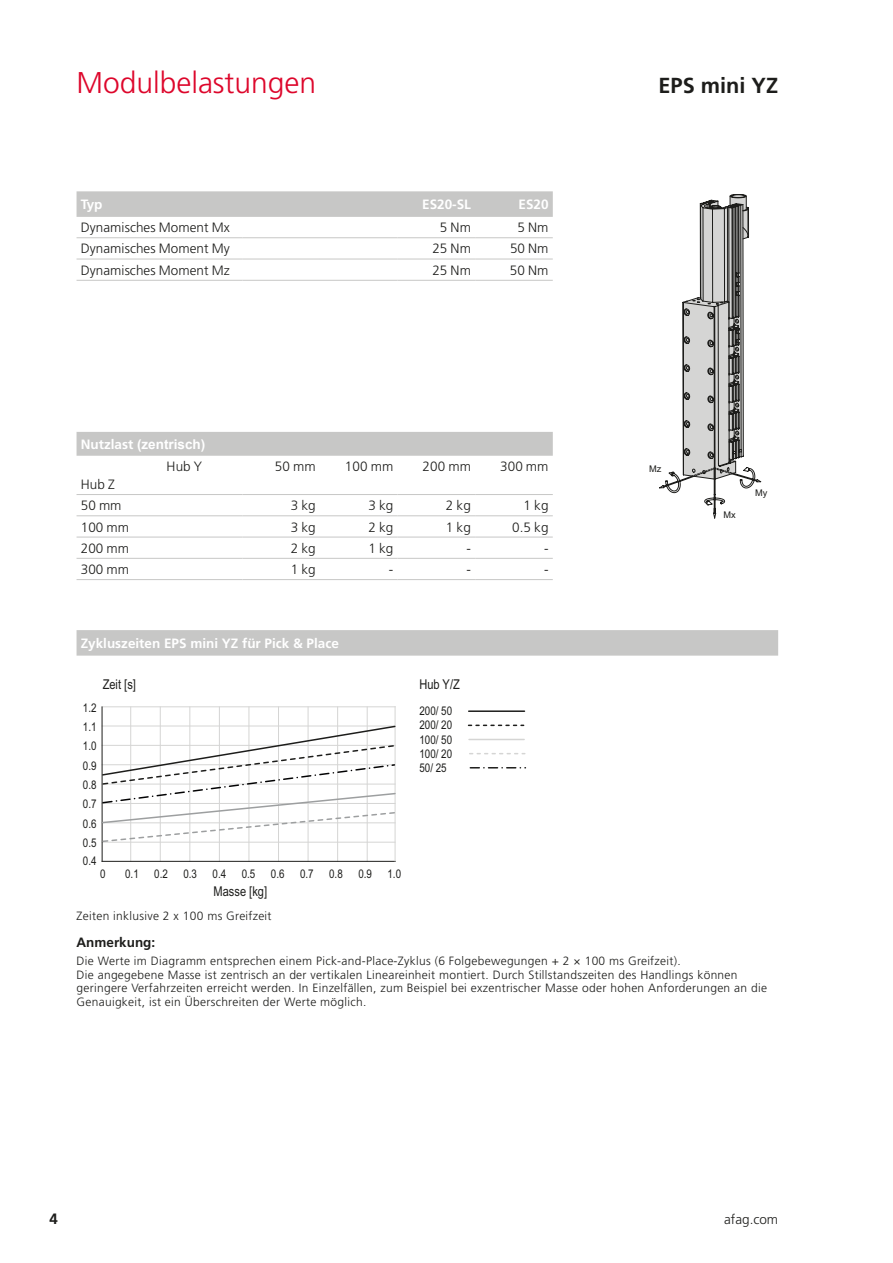
<style>
.page{position:relative;width:893px;height:1263px;background:#fff}
.page>*{position:absolute;margin:0;border:0;box-sizing:border-box;transform-origin:0 0}
.t1{font:300 30px "Frutiger LT Pro";color:#dd062b}
.t2{font:700 21.75px "Frutiger LT Pro";color:#1d1d1b}
.t3{font:700 15px "Frutiger LT Pro";color:#1d1d1b}
.t4{font:300 13.5px "Frutiger LT Pro";letter-spacing:.005em;color:#1d1d1b}
.t5{font:700 13.5px "Frutiger LT Pro";color:#fff}
.t6{font:13.5px "Arial Narrow";color:#1d1d1b}
.t7{font:700 13.5px "Arial";color:#fff}
.t8{font:700 13.5px "Frutiger LT Pro";color:#1d1d1b}
.t9{font:300 12px/13.5px "Frutiger LT Pro";letter-spacing:.025em;color:#1d1d1b}
.t10{font:12px/19.4px "Arial Narrow";color:#1d1d1b;text-align:justify}
.t11{font:9.15px "Arial";color:#1d1d1b}
.s1{font-family:"Frutiger LT Pro"}
</style>
<div class="page">
<div style="left:77px;top:191px;width:476px;height:26px;background:#c7c7c6"></div>
<hr style="left:242px;top:237px;width:78px;height:1px;background:#c7c7c6">
<hr style="left:320px;top:237px;width:78px;height:1px;background:#c7c7c6">
<hr style="left:398px;top:237px;width:77px;height:1px;background:#c7c7c6">
<hr style="left:475px;top:237px;width:78px;height:1px;background:#c7c7c6">
<hr style="left:242px;top:259px;width:78px;height:1px;background:#c7c7c6">
<hr style="left:320px;top:259px;width:78px;height:1px;background:#c7c7c6">
<hr style="left:398px;top:259px;width:77px;height:1px;background:#c7c7c6">
<hr style="left:475px;top:259px;width:78px;height:1px;background:#c7c7c6">
<hr style="left:77px;top:237px;width:165px;height:1px;background:#c7c7c6">
<hr style="left:242px;top:280px;width:78px;height:1px;background:#c7c7c6">
<hr style="left:320px;top:280px;width:78px;height:1px;background:#c7c7c6">
<hr style="left:398px;top:280px;width:77px;height:1px;background:#c7c7c6">
<hr style="left:475px;top:280px;width:78px;height:1px;background:#c7c7c6">
<hr style="left:77px;top:259px;width:165px;height:1px;background:#c7c7c6">
<hr style="left:77px;top:280px;width:165px;height:1px;background:#c7c7c6">
<div style="left:77px;top:432px;width:476px;height:24px;background:#c7c7c6"></div>
<hr style="left:77px;top:494px;width:165px;height:1px;background:#c7c7c6">
<hr style="left:242px;top:494px;width:78px;height:1px;background:#c7c7c6">
<hr style="left:320px;top:494px;width:78px;height:1px;background:#c7c7c6">
<hr style="left:398px;top:494px;width:77px;height:1px;background:#c7c7c6">
<hr style="left:475px;top:494px;width:78px;height:1px;background:#c7c7c6">
<hr style="left:242px;top:515px;width:78px;height:1px;background:#c7c7c6">
<hr style="left:320px;top:515px;width:78px;height:1px;background:#c7c7c6">
<hr style="left:398px;top:515px;width:77px;height:1px;background:#c7c7c6">
<hr style="left:475px;top:515px;width:78px;height:1px;background:#c7c7c6">
<hr style="left:242px;top:537px;width:78px;height:1px;background:#c7c7c6">
<hr style="left:320px;top:537px;width:78px;height:1px;background:#c7c7c6">
<hr style="left:398px;top:537px;width:77px;height:1px;background:#c7c7c6">
<hr style="left:475px;top:537px;width:78px;height:1px;background:#c7c7c6">
<hr style="left:242px;top:558px;width:78px;height:1px;background:#c7c7c6">
<hr style="left:320px;top:558px;width:78px;height:1px;background:#c7c7c6">
<hr style="left:398px;top:558px;width:77px;height:1px;background:#c7c7c6">
<hr style="left:475px;top:558px;width:78px;height:1px;background:#c7c7c6">
<hr style="left:77px;top:515px;width:165px;height:1px;background:#c7c7c6">
<hr style="left:242px;top:579px;width:78px;height:1px;background:#c7c7c6">
<hr style="left:320px;top:579px;width:78px;height:1px;background:#c7c7c6">
<hr style="left:398px;top:579px;width:77px;height:1px;background:#c7c7c6">
<hr style="left:475px;top:579px;width:78px;height:1px;background:#c7c7c6">
<hr style="left:77px;top:537px;width:165px;height:1px;background:#c7c7c6">
<hr style="left:77px;top:558px;width:165px;height:1px;background:#c7c7c6">
<hr style="left:77px;top:579px;width:165px;height:1px;background:#c7c7c6">
<svg style="left:659px;top:194px;width:102px;height:324px"></svg>
<div style="left:77px;top:630px;width:701px;height:26px;background:#c7c7c6"></div>
<hr style="left:130px;top:707px;width:1px;height:154px;background:#d5d5d4">
<hr style="left:160px;top:707px;width:1px;height:154px;background:#d5d5d4">
<hr style="left:189px;top:707px;width:1px;height:154px;background:#d5d5d4">
<hr style="left:219px;top:707px;width:1px;height:154px;background:#d5d5d4">
<hr style="left:249px;top:707px;width:1px;height:154px;background:#d5d5d4">
<hr style="left:278px;top:707px;width:1px;height:154px;background:#d5d5d4">
<hr style="left:308px;top:707px;width:1px;height:154px;background:#d5d5d4">
<hr style="left:337px;top:707px;width:1px;height:154px;background:#d5d5d4">
<hr style="left:367px;top:707px;width:1px;height:154px;background:#d5d5d4">
<hr style="left:102px;top:861px;width:293px;height:1px;background:#1d1d1b">
<hr style="left:102px;top:706px;width:293px;height:1px;background:#d5d5d4">
<hr style="left:102px;top:707px;width:1px;height:154px;background:#1d1d1b">
<hr style="left:395px;top:707px;width:1px;height:154px;background:#d5d5d4">
<svg style="left:101px;top:710px;width:425px;height:133px"></svg>
<h1 class="t1" style="left:77px;top:65px;width:241px">Modulbelastungen</h1>
<h2 class="t2" style="left:658px;top:72px;width:121px">EPS mini YZ</h2>
<p class="t5" style="left:81px;top:196px;width:23px">Typ</p>
<p class="t5" style="left:422px;top:196px;width:50px">ES20-SL</p>
<p class="t5" style="left:518px;top:196px;width:32px">ES20</p>
<p class="t4" style="left:81px;top:220px;width:151px">Dynamisches Moment Mx</p>
<p class="t4" style="left:440px;top:220px;width:32px">5 Nm</p>
<p class="t4" style="left:518px;top:220px;width:32px">5 Nm</p>
<p class="t4" style="left:81px;top:241px;width:151px">Dynamisches Moment My</p>
<p class="t4" style="left:432px;top:241px;width:40px">25 Nm</p>
<p class="t4" style="left:510px;top:241px;width:40px">50 Nm</p>
<p class="t4" style="left:81px;top:262px;width:151px">Dynamisches Moment Mz</p>
<p class="t4" style="left:432px;top:262px;width:40px">25 Nm</p>
<p class="t4" style="left:510px;top:262px;width:40px">50 Nm</p>
<p class="t7" style="left:81px;top:435px;width:126px"><span class="s1">Nutzlast</span> (zentrisch)</p>
<p class="t4" style="left:167px;top:458px;width:37px">Hub Y</p>
<p class="t4" style="left:81px;top:476px;width:36px">Hub Z</p>
<p class="t4" style="left:275px;top:458px;width:42px">50 mm</p>
<p class="t4" style="left:345px;top:458px;width:50px">100 mm</p>
<p class="t4" style="left:423px;top:458px;width:50px">200 mm</p>
<p class="t4" style="left:500px;top:458px;width:50px">300 mm</p>
<p class="t4" style="left:81px;top:498px;width:42px">50 mm</p>
<p class="t4" style="left:291px;top:498px;width:26px">3 kg</p>
<p class="t4" style="left:368px;top:498px;width:26px">3 kg</p>
<p class="t4" style="left:446px;top:498px;width:26px">2 kg</p>
<p class="t4" style="left:524px;top:498px;width:26px">1 kg</p>
<p class="t4" style="left:81px;top:519px;width:50px">100 mm</p>
<p class="t4" style="left:291px;top:519px;width:26px">3 kg</p>
<p class="t4" style="left:368px;top:519px;width:26px">2 kg</p>
<p class="t4" style="left:446px;top:519px;width:26px">1 kg</p>
<p class="t4" style="left:512px;top:519px;width:38px">0.5 kg</p>
<p class="t4" style="left:81px;top:540px;width:50px">200 mm</p>
<p class="t4" style="left:291px;top:540px;width:26px">2 kg</p>
<p class="t4" style="left:368px;top:540px;width:26px">1 kg</p>
<p class="t4" style="left:466px;top:540px;width:6px">-</p>
<p class="t4" style="left:544px;top:540px;width:6px">-</p>
<p class="t4" style="left:81px;top:561px;width:50px">300 mm</p>
<p class="t4" style="left:291px;top:561px;width:26px">1 kg</p>
<p class="t4" style="left:389px;top:561px;width:6px">-</p>
<p class="t4" style="left:466px;top:561px;width:6px">-</p>
<p class="t4" style="left:544px;top:561px;width:6px">-</p>
<p class="t5" style="left:81px;top:635px;width:260px">Zykluszeiten EPS mini YZ für Pick &amp; Place</p>
<p class="t6" style="left:103px;top:674px;width:35px">Zeit [s]</p>
<p class="t6" style="left:419px;top:674px;width:42px">Hub Y/Z</p>
<p class="t10" style="left:83px;top:697px;width:15px">1.2<br>1.1<br>1.0<br>0.9<br>0.8<br>0.7<br>0.6<br>0.5</p>
<p class="t10" style="left:83px;top:851px;width:15px">0.4</p>
<p class="t10" style="left:271px;top:863px;width:15px">0.6</p>
<p class="t10" style="left:300px;top:863px;width:15px">0.7</p>
<p class="t10" style="left:329px;top:863px;width:15px">0.8</p>
<p class="t10" style="left:358px;top:863px;width:15px">0.9</p>
<p class="t10" style="left:100px;top:863px;width:7px">0</p>
<p class="t10" style="left:125px;top:863px;width:15px">0.1</p>
<p class="t10" style="left:154px;top:863px;width:15px">0.2</p>
<p class="t10" style="left:183px;top:863px;width:15px">0.3</p>
<p class="t10" style="left:213px;top:863px;width:15px">0.4</p>
<p class="t10" style="left:242px;top:863px;width:15px">0.5</p>
<p class="t10" style="left:387px;top:863px;width:15px">1.0</p>
<p class="t6" style="left:214px;top:881px;width:55px">Masse [kg]</p>
<p class="t9" style="left:77px;top:909px;width:197px">Zeiten inklusive 2 x 100 ms Greifzeit</p>
<p class="t10" style="left:419px;top:703px;width:34px;line-height:14.2px">200/ 50<br>200/ 20<br>100/ 50<br>100/ 20<br>50/ 25</p>
<p class="t11" style="left:649px;top:463px;width:14px">Mz</p>
<p class="t11" style="left:723px;top:508px;width:14px">Mx</p>
<p class="t11" style="left:755px;top:486px;width:14px">My</p>
<p class="t8" style="left:77px;top:935px;width:80px">Anmerkung:</p>
<p class="t9" style="left:77px;top:954px;width:692px">Die Werte im Diagramm entsprechen einem Pick-and-Place-Zyklus (6 Folgebewegungen + 2 × 100 ms Greifzeit).<br>Die angegebene Masse ist zentrisch an der vertikalen Lineareinheit montiert. Durch Stillstandszeiten des Handlings können geringere Verfahrzeiten erreicht werden. In Einzelfällen, zum Beispiel bei exzentrischer Masse oder hohen Anforderungen an die Genauigkeit, ist ein Überschreiten der Werte möglich.</p>
<p class="t3" style="left:49px;top:1210px;width:10px">4</p>
<p class="t4" style="left:724px;top:1211px;width:55px">afag.com</p>
</div>
